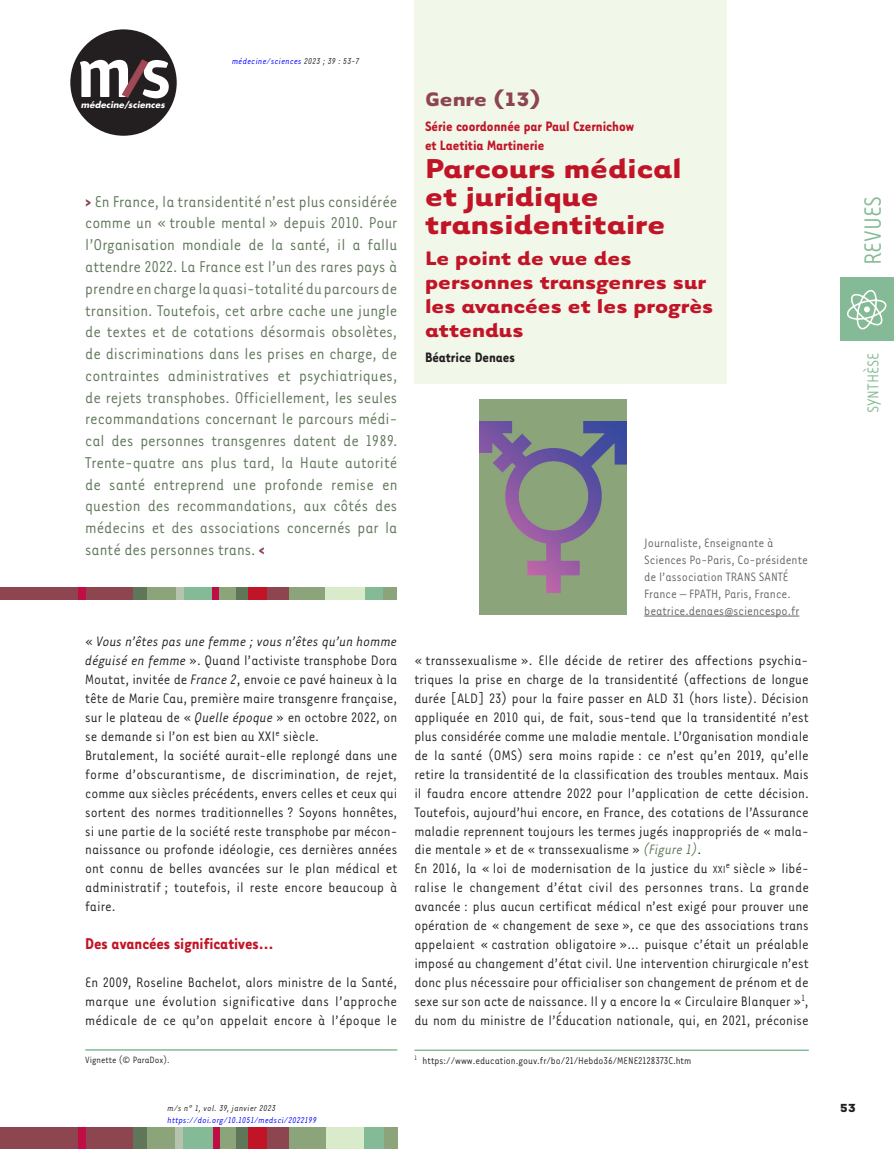
<style>
.page{position:relative;width:894px;height:1149px;background:#fff}
.page>*{position:absolute;margin:0;border:0;box-sizing:border-box;transform-origin:0 0}
.t1{font:700 31.5px/28.2px "Tarzana Wide OT";color:#c11527}
.t2{font:27px "Tarzana Nar OT";color:#84ba95}
.t3{font:700 22.5px/24px "Tarzana Wide OT";color:#c11527}
.t4{font:700 22.5px "Tarzana Wide OT";color:#8d454f}
.t5{font:18px/21.8px "Tarzana Nar OT";color:#5f7659;text-align:justify}
.t6{font:700 18px "Tarzana Nar OT";color:#c11527}
.t7{font:18px "Tarzana Nar OT";color:#84ba95}
.t8{font:15.75px/18.9px "Tarzana Nar OT";color:#231f20}
.t9{font:700 15.75px/18.9px "Tarzana Nar OT";color:#c11527}
.t10{font:700 15.75px "Tarzana Nar OT";color:#231f20}
.t11{font:13.95px/17px "Tarzana Nar OT";color:#636366}
.t12{font:700 13.5px "Tarzana Wide OT";color:#231f20}
.t13{font:11.25px "Tarzana Nar OT";color:#231f20}
.t14{font:10.5px "Tarzana Nar OT";color:#231f20}
.t15{font:italic 9.75px "Tarzana Nar OT";letter-spacing:.025em;color:#00f}
.t16{font:italic 9.75px "Tarzana Nar OT";letter-spacing:.025em;color:#231f20}
.t17{font:italic 700 8.55px "Futura";letter-spacing:.01em;color:#fff}
.s1{color:#231f20}
.s2{font-weight:700;color:#8d454f}
.s3{font-style:italic}
.s4{font-style:italic;color:#5f7659}
.s5{font-size:11.85px}
</style>
<div class="page">
<div style="left:0;top:1127px;width:134px;height:21px;background:#8d454f"></div>
<div style="left:235px;top:1127px;width:13px;height:21px;background:#5f7659"></div>
<div style="left:78px;top:1127px;width:7px;height:21px;background:#c10d45"></div>
<div style="left:133px;top:1127px;width:22px;height:21px;background:#5f7659"></div>
<div style="left:147px;top:1127px;width:30px;height:21px;background:#8ba479"></div>
<div style="left:175px;top:1127px;width:9px;height:21px;background:#b6c4ad"></div>
<div style="left:183px;top:1127px;width:30px;height:21px;background:#84ba95"></div>
<div style="left:217px;top:1127px;width:19px;height:21px;background:#8ba479"></div>
<div style="left:213px;top:1127px;width:6px;height:21px;background:#c10d45"></div>
<div style="left:248px;top:1127px;width:27px;height:21px;background:#c11527"></div>
<div style="left:287px;top:1127px;width:39px;height:21px;background:#8ba479"></div>
<div style="left:267px;top:1127px;width:21px;height:21px;background:#8d454f"></div>
<div style="left:326px;top:1127px;width:38px;height:21px;background:#daebcb"></div>
<div style="left:364px;top:1127px;width:20px;height:21px;background:#84ba95"></div>
<div style="left:383px;top:1127px;width:14px;height:21px;background:#8ba479"></div>
<div style="left:840px;top:277px;width:53px;height:63px;background:#84ba95"></div>
<svg style="left:847px;top:290px;width:39px;height:39px"></svg>
<div style="left:70px;top:29px;width:107px;height:107px;background:#231f20;border-radius:50%"></div>
<svg style="left:80px;top:60px;width:89px;height:38px"></svg>
<div style="left:414px;top:0;width:312px;height:384px;background:#f1f7e9"></div>
<div style="left:0;top:586px;width:134px;height:13px;background:#8d454f"></div>
<div style="left:133px;top:586px;width:17px;height:13px;background:#5f7659"></div>
<div style="left:235px;top:586px;width:13px;height:13px;background:#5f7659"></div>
<div style="left:147px;top:586px;width:29px;height:13px;background:#8ba479"></div>
<div style="left:181px;top:586px;width:32px;height:13px;background:#84ba95"></div>
<div style="left:364px;top:586px;width:20px;height:13px;background:#84ba95"></div>
<div style="left:217px;top:586px;width:19px;height:13px;background:#8ba479"></div>
<div style="left:383px;top:586px;width:14px;height:13px;background:#8ba479"></div>
<div style="left:287px;top:586px;width:38px;height:13px;background:#8ba479"></div>
<div style="left:325px;top:586px;width:39px;height:13px;background:#daebcb"></div>
<div style="left:176px;top:586px;width:7px;height:13px;background:#b6c4ad"></div>
<div style="left:78px;top:586px;width:7px;height:13px;background:#c10d45"></div>
<div style="left:213px;top:586px;width:6px;height:13px;background:#c10d45"></div>
<div style="left:248px;top:586px;width:27px;height:13px;background:#c11527"></div>
<div style="left:267px;top:586px;width:21px;height:13px;background:#8d454f"></div>
<hr style="left:414px;top:1049px;width:394px;height:1px;background:#84ba95">
<hr style="left:644px;top:615px;width:154px;height:1px;background:#636366">
<div style="left:479px;top:399px;width:148px;height:215px;background:#8ba479"></div>
<img style="left:479px;top:421px;width:147px;height:171px">
<hr style="left:85px;top:1049px;width:312px;height:1px;background:#84ba95">
<p class="t15" style="left:232px;top:55px;width:128px">médecine/sciences <span class="s1">2023 ; 39 : 53-7</span></p>
<p class="t17" style="left:81px;top:99px;width:85px">médecine/sciences</p>
<h3 class="t4" style="left:425px;top:84px;width:117px">Genre (13)</h3>
<p class="t9" style="left:425px;top:116px;width:210px">Série coordonnée par Paul Czernichow et Laetitia Martinerie</p>
<h1 class="t1" style="left:425px;top:152px;width:258px">Parcours médical et juridique transidentitaire</h1>
<h3 class="t3" style="left:425px;top:244px;width:290px">Le point de vue des personnes transgenres sur les avancées et les progrès attendus</h3>
<p class="t10" style="left:425px;top:347px;width:91px">Béatrice Denaes</p>
<p class="t5" style="left:85px;top:190px;width:313px"><span class="s2">&gt;</span> En France, la transidentité n’est plus considérée comme un « trouble mental » depuis 2010. Pour l’Organisation mondiale de la santé, il a fallu attendre 2022. La France est l’un des rares pays à prendre en charge la quasi-totalité du parcours de transition. Toutefois, cet arbre cache une jungle de textes et de cotations désormais obsolètes, de discriminations dans les prises en charge, de contraintes administratives et psychiatriques, de rejets transphobes. Officiellement, les seules recommandations concernant le parcours médi&shy;cal des personnes transgenres datent de 1989.<br>Trente-quatre ans plus tard, la Haute autorité de santé entreprend une profonde remise en question des recommandations, aux côtés des médecins et des associations concernés par la santé des personnes trans. <span class="s2">&lt;</span></p>
<p class="t11" style="left:644px;top:533px;width:165px">Journaliste, Enseignante à<br>Sciences Po-Paris, Co-présidente de l’association TRANS SANTÉ<br>France – FPATH, Paris, France. beatrice.denaes@sciencespo.fr</p>
<p class="t8" style="left:85px;top:631px;width:314px">« <span class="s3">Vous n’êtes pas une femme ; vous n’êtes qu’un homme déguisé en femme</span> ». Quand l’activiste transphobe Dora Moutat, invitée de <span class="s3">France 2</span>, envoie ce pavé haineux à la tête de Marie Cau, première maire transgenre française, sur le plateau de « <span class="s3">Quelle époque</span> » en octobre 2022, on se demande si l’on est bien au XXI<sup>e</sup> siècle.<br>Brutalement, la société aurait-elle replongé dans une forme d’obscurantisme, de discrimination, de rejet, comme aux siècles précédents, envers celles et ceux qui sortent des normes traditionnelles ? Soyons honnêtes, si une partie de la société reste transphobe par mécon&shy;naissance ou profonde idéologie, ces dernières années ont connu de belles avancées sur le plan médical et administratif ; toutefois, il reste encore beaucoup à faire.</p>
<p class="t6" style="left:85px;top:932px;width:189px">Des avancées significatives…</p>
<p class="t8" style="left:85px;top:971px;width:313px;text-align:justify">En 2009, Roseline Bachelot, alors ministre de la Santé, marque une évolution significative dans l’approche médicale de ce qu’on appelait encore à l’époque le</p>
<p class="t14" style="left:85px;top:1053px;width:86px">Vignette (© ParaDox).</p>
<p class="t16" style="left:167px;top:1102px;width:110px">m/s n° 1, vol. 39, janvier 2023</p>
<p class="t15" style="left:167px;top:1114px;width:151px">https://doi.org/10.1051/medsci/2022199</p>
<p class="t8" style="left:414px;top:650px;width:396px">« transsexualisme ». Elle décide de retirer des affections psychia&shy;triques la prise en charge de la transidentité (affections de longue durée [ALD] 23) pour la faire passer en ALD 31 (hors liste). Décision appliquée en 2010 qui, de fait, sous-tend que la transidentité n’est plus considérée comme une maladie mentale. L’Organisation mondiale de la santé (OMS) sera moins rapide : ce n’est qu’en 2019, qu’elle retire la transidentité de la classification des troubles mentaux. Mais il faudra encore attendre 2022 pour l’application de cette décision.<br>Toutefois, aujourd’hui encore, en France, des cotations de l’Assurance maladie reprennent toujours les termes jugés inappropriés de « mala&shy;die mentale » et de « transsexualisme » <span class="s4">(Figure 1)</span>.<br>En 2016, la « loi de modernisation de la justice du <span class="s5">XXI</span><sup>e</sup> siècle » libé&shy;ralise le changement d’état civil des personnes trans. La grande avancée : plus aucun certificat médical n’est exigé pour prouver une opération de « changement de sexe », ce que des associations trans appelaient « castration obligatoire »… puisque c’était un préalable imposé au changement d’état civil. Une intervention chirurgicale n’est donc plus nécessaire pour officialiser son changement de prénom et de sexe sur son acte de naissance. Il y a encore la « Circulaire Blanquer »<sup>1</sup>, du nom du ministre de l’Éducation nationale, qui, en 2021, préconise</p>
<p class="t13" style="left:414px;top:1053px;width:278px"><sup>1</sup> https://www.education.gouv.fr/bo/21/Hebdo36/MENE2128373C.htm</p>
<h2 class="t2" style="left:856px;top:265px;width:71px;rotate:-90deg">REVUES</h2>
<p class="t7" style="left:861px;top:413px;width:62px;rotate:-90deg">SYNTHÈSE</p>
<p class="t12" style="left:839px;top:1098px;width:18px">53</p>
</div>
